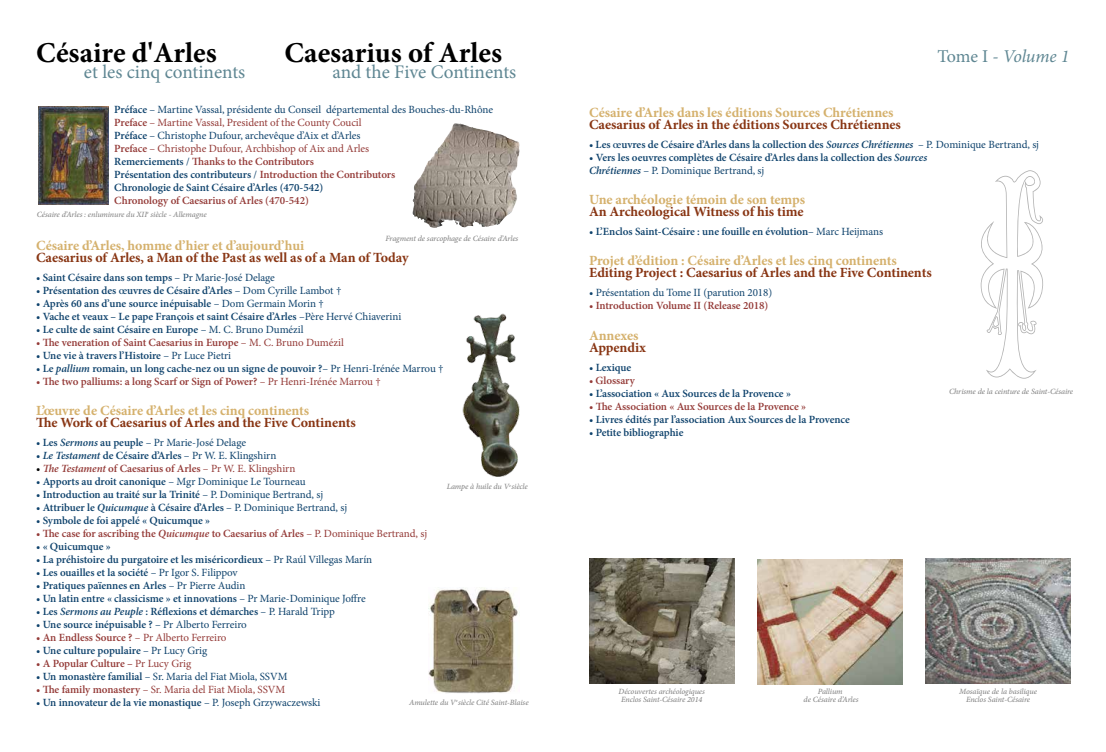
<style>
.page{position:relative;width:1106px;height:752px;background:#fff}
.page>*{position:absolute;margin:0;border:0;box-sizing:border-box;transform-origin:0 0}
.t1{font:700 28.8px "Minion Pro";color:#000}
.t2{font:19.2px "Minion Pro";color:#5e8692}
.t3{font:italic 18px "Minion Pro";letter-spacing:-.015em;color:#5e8692}
.t4{font:700 14px "Minion Pro";letter-spacing:-.005em;color:#883513}
.t5{font:700 14px "Minion Pro";letter-spacing:-.005em;color:#d5b16d}
.t6{font:600 11px/13px "Minion Pro";letter-spacing:-.005em;color:#0e426c}
.t7{font:11px/13px "Minion Pro";letter-spacing:-.005em;color:#0e426c}
.t8{font:600 11px "Minion Pro";letter-spacing:-.005em;color:#943a37}
.t9{font:11px "Minion Pro";letter-spacing:-.005em;color:#943a37}
.t10{font:8px/8px "Minion Pro Medium It Capt";letter-spacing:-.015em;color:#878787;text-align:center}
.s1{font-weight:600}
.s2{font-weight:600;color:#943a37}
.s3{color:#943a37}
.s4{font-weight:400}
.s5{font-weight:500}
.s6{font-style:italic}
.s7{font-weight:600;font-style:italic}
.s8{font-weight:400;color:#000}
.s9{font-style:normal}
</style>
<div class="page">
<img style="left:758px;top:559px;width:144px;height:124px">
<img style="left:589px;top:558px;width:145px;height:125px">
<svg style="left:980px;top:170px;width:63px;height:208px"></svg>
<img style="left:39px;top:107px;width:70px;height:97px">
<img style="left:429px;top:587px;width:91px;height:105px">
<img style="left:412px;top:123px;width:108px;height:105px">
<img style="left:925px;top:558px;width:145px;height:125px">
<img style="left:462px;top:313px;width:58px;height:164px">
<h1 class="t1" style="left:36px;top:32px;width:182px">Césaire d'Arles</h1>
<h2 class="t2" style="left:84px;top:59px;width:163px">et les cinq continents</h2>
<h1 class="t1" style="left:284px;top:32px;width:219px">Caesarius of Arles</h1>
<h2 class="t2" style="left:332px;top:59px;width:185px">and the Five Continents</h2>
<p class="t7" style="left:114px;top:102px;width:380px"><span class="s1">Préface</span> – Martine Vassal, présidente du Conseil départemental des Bouches-du-Rhône <span class="s2">Preface</span> <span class="s3">– Martine Vassal, President of the County Coucil<br></span><span class="s1">Préface</span> – Christophe Dufour, archevêque d’Aix et d’Arles<br><span class="s2">Preface</span> <span class="s3">– Christophe Dufour, Archbishop of Aix and Arles<br></span><span class="s1">Remerciements</span> / <span class="s2">Thanks to the Contributors<br></span><span class="s1">Présentation des contributeurs</span> / <span class="s2">Introduction the Contributors<br></span><span class="s1">Chronologie de Saint Césaire d’Arles (470-542)</span></p>
<p class="t8" style="left:114px;top:192px;width:196px">Chronology of Caesarius of Arles (470-542)</p>
<p class="t5" style="left:36px;top:235px;width:270px">Césaire d’Arles, homme d’hier et d’aujourd’hui</p>
<p class="t4" style="left:36px;top:247px;width:374px">Caesarius of Arles, a Man of the Past as well as of a Man of Today</p>
<p class="t6" style="left:36px;top:270px;width:240px"><span class="s4">•</span> Saint Césaire dans son temps <span class="s4">– Pr Marie-José Delage</span></p>
<p class="t6" style="left:36px;top:283px;width:307px"><span class="s4">•</span> Présentation des <span class="s5">œ</span>uvres de Césaire d’Arles <span class="s4">– Dom Cyrille Lambot †</span></p>
<p class="t6" style="left:36px;top:296px;width:289px"><span class="s4">•</span> Après 60 ans d’une source inépuisable <span class="s4">– Dom Germain Morin †</span></p>
<p class="t6" style="left:36px;top:309px;width:367px"><span class="s4">•</span> Vache et veaux – Le pape François et saint Césaire d’Arles <span class="s4">–Père Hervé Chiaverini</span></p>
<p class="t6" style="left:36px;top:322px;width:269px"><span class="s4">•</span> Le culte de saint Césaire en Europe <span class="s4">– M. C. Bruno Dumézil</span></p>
<p class="t8" style="left:36px;top:334px;width:309px"><span class="s4">•</span> The veneration of Saint Caesarius in Europe <span class="s4">– M. C. Bruno Dumézil</span></p>
<p class="t6" style="left:36px;top:348px;width:197px"><span class="s4">•</span> Une vie à travers l’Histoire <span class="s4">– Pr Luce Pietri</span></p>
<p class="t6" style="left:36px;top:361px;width:409px"><span class="s4">•</span> Le <span class="s6">pallium</span> romain, un long cache-nez ou un signe de pouvoir ?<span class="s4">– Pr Henri-Irénée Marrou †</span></p>
<p class="t8" style="left:36px;top:373px;width:346px"><span class="s4">•</span> The two palliums: a long Scarf or Sign of Power? <span class="s4">– Pr Henri-Irénée Marrou †</span></p>
<p class="t5" style="left:36px;top:400px;width:275px">L’œuvre de Césaire d’Arles et les cinq continents</p>
<p class="t4" style="left:36px;top:412px;width:321px">The Work of Caesarius of Arles and the Five Continents</p>
<p class="t7" style="left:36px;top:435px;width:211px">• <span class="s1">Les</span> <span class="s7">Sermons</span> <span class="s1">au peuple</span> – Pr Marie-José Delage</p>
<p class="t7" style="left:36px;top:448px;width:242px">• <span class="s7">Le Testament</span> <span class="s1">de Césaire d’Arles</span> – Pr W. E. Klingshirn</p>
<p class="t8" style="left:36px;top:460px;width:261px"><span class="s8">•</span> <span class="s6">The Testament</span> of Caesarius of Arles <span class="s4">– Pr W. E. Klingshirn</span></p>
<p class="t7" style="left:36px;top:474px;width:271px">• <span class="s1">Apports au droit canonique</span> – Mgr Dominique Le Tourneau</p>
<p class="t6" style="left:36px;top:487px;width:289px"><span class="s4">•</span> Introduction au traité sur la Trinité <span class="s4">– P. Dominique Bertrand, sj</span></p>
<p class="t6" style="left:36px;top:500px;width:313px"><span class="s4">•</span> Attribuer le <span class="s6">Quicumque</span> à Césaire d’Arles <span class="s4">– P. Dominique Bertrand, sj</span></p>
<p class="t6" style="left:36px;top:513px;width:176px"><span class="s4">•</span> Symbole de foi appelé « Quicumque »</p>
<p class="t8" style="left:36px;top:525px;width:393px"><span class="s4">•</span> The case for ascribing the <span class="s6">Quicumque</span> to Caesarius of Arles <span class="s4">– P. Dominique Bertrand, sj</span></p>
<p class="t6" style="left:36px;top:539px;width:76px"><span class="s4">•</span> « Quicumque »</p>
<p class="t6" style="left:36px;top:552px;width:338px"><span class="s4">•</span> La préhistoire du purgatoire et les miséricordieux <span class="s4">– Pr Raúl Villegas Marín</span></p>
<p class="t6" style="left:36px;top:565px;width:203px"><span class="s4">•</span> Les ouailles et la société <span class="s4">– Pr Igor S. Filippov</span></p>
<p class="t6" style="left:36px;top:578px;width:211px"><span class="s4">•</span> Pratiques païennes en Arles <span class="s4">– Pr Pierre Audin</span></p>
<p class="t6" style="left:36px;top:591px;width:331px"><span class="s4">•</span> Un latin entre « classicisme » et innovations <span class="s4">– Pr Marie-Dominique Joffre</span></p>
<p class="t6" style="left:36px;top:604px;width:300px"><span class="s4">•</span> Les <span class="s6">Sermons au Peuple</span> : Réflexions et démarches <span class="s4">– P. Harald Tripp</span></p>
<p class="t6" style="left:36px;top:617px;width:212px"><span class="s4">•</span> Une source inépuisable ? <span class="s4">– Pr Alberto Ferreiro</span></p>
<p class="t9" style="left:36px;top:630px;width:192px">• <span class="s1">An Endless Source ?</span> – Pr Alberto Ferreiro</p>
<p class="t6" style="left:36px;top:643px;width:173px"><span class="s4">•</span> Une culture populaire <span class="s4">– Pr Lucy Grig</span></p>
<p class="t8" style="left:36px;top:655px;width:157px"><span class="s4">•</span> A Popular Culture – <span class="s4">Pr Lucy Grig</span></p>
<p class="t7" style="left:36px;top:670px;width:253px">• <span class="s1">Un monastère familial</span> – Sr. Maria del Fiat Miola, SSVM</p>
<p class="t9" style="left:36px;top:682px;width:251px">• <span class="s1">The family monastery</span> – Sr. Maria del Fiat Miola, SSVM</p>
<p class="t6" style="left:36px;top:695px;width:286px"><span class="s4">•</span> Un innovateur de la vie monastique <span class="s4">– P. Joseph Grzywaczewski</span></p>
<p class="t10" style="left:37px;top:210px;width:172px">Césaire d’Arles : enluminure du XII<sup>e</sup> siècle - Allemagne</p>
<p class="t10" style="left:385px;top:235px;width:134px">Fragment de sarcophage de Césaire d’Arles</p>
<p class="t10" style="left:447px;top:482px;width:83px">Lampe à huile du V <sup>e</sup>siècle</p>
<p class="t10" style="left:409px;top:697px;width:121px">Amulette du V <sup>e</sup> siècle Cité Saint-Blaise</p>
<h3 class="t3" style="left:937px;top:44px;width:133px"><span class="s9">Tome I -</span> Volume 1</h3>
<p class="t5" style="left:589px;top:102px;width:306px">Césaire d’Arles dans les éditions Sources Chrétiennes</p>
<p class="t4" style="left:589px;top:114px;width:313px">Caesarius of Arles in the éditions Sources Chrétiennes</p>
<p class="t6" style="left:589px;top:138px;width:451px"><span class="s4">•</span> Les <span class="s5">œ</span>uvres de Césaire d’Arles dans la collection des <span class="s6">Sources Chrétiennes</span> <span class="s4">– P. Dominique Bertrand, sj</span></p>
<p class="t6" style="left:589px;top:151px;width:340px"><span class="s4">•</span> Vers les oeuvres complètes de Césaire d’Arles dans la collection des <span class="s6">Sources<br>Chrétiennes</span> <span class="s4">– P. Dominique Bertrand, sj</span></p>
<p class="t5" style="left:589px;top:189px;width:218px">Une archéologie témoin de son temps</p>
<p class="t4" style="left:589px;top:201px;width:216px">An Archeological Witness of his time</p>
<p class="t6" style="left:589px;top:225px;width:296px"><span class="s4">•</span> L’Enclos Saint-Césaire : une fouille en évolution<span class="s4">– Marc Heijmans</span></p>
<p class="t5" style="left:589px;top:250px;width:309px">Projet d’édition : Césaire d’Arles et les cinq continents</p>
<p class="t4" style="left:589px;top:262px;width:344px">Editing Project : Caesarius of Arles and the Five Continents</p>
<p class="t7" style="left:589px;top:286px;width:185px">• Présentation du Tome II (parution 2018)</p>
<p class="t8" style="left:589px;top:298px;width:181px"><span class="s4">•</span> Introduction Volume II (Release 2018)</p>
<p class="t5" style="left:589px;top:325px;width:51px">Annexes</p>
<p class="t4" style="left:589px;top:337px;width:58px">Appendix</p>
<p class="t6" style="left:589px;top:361px;width:44px"><span class="s4">•</span> Lexique</p>
<p class="t8" style="left:589px;top:373px;width:47px"><span class="s4">•</span> Glossary</p>
<p class="t6" style="left:589px;top:387px;width:203px"><span class="s4">•</span> L’association « Aux Sources de la Provence »</p>
<p class="t8" style="left:589px;top:399px;width:219px"><span class="s4">•</span> The Association « Aux Sources de la Provence »</p>
<p class="t6" style="left:589px;top:413px;width:262px"><span class="s4">•</span> Livres édités par l’association Aux Sources de la Provence</p>
<p class="t6" style="left:589px;top:426px;width:96px"><span class="s4">•</span> Petite bibliographie</p>
<p class="t10" style="left:949px;top:387px;width:126px">Chrisme de la ceinture de Saint-Césaire</p>
<p class="t10" style="left:618px;top:687px;width:88px">Découvertes archéologiques<br>Enclos Saint-Césaire 2014</p>
<p class="t10" style="left:803px;top:687px;width:56px">Pallium<br>de Césaire d’Arles</p>
<p class="t10" style="left:959px;top:687px;width:79px">Mosaïque de la basilique<br>Enclos Saint-Césaire</p>
</div>
